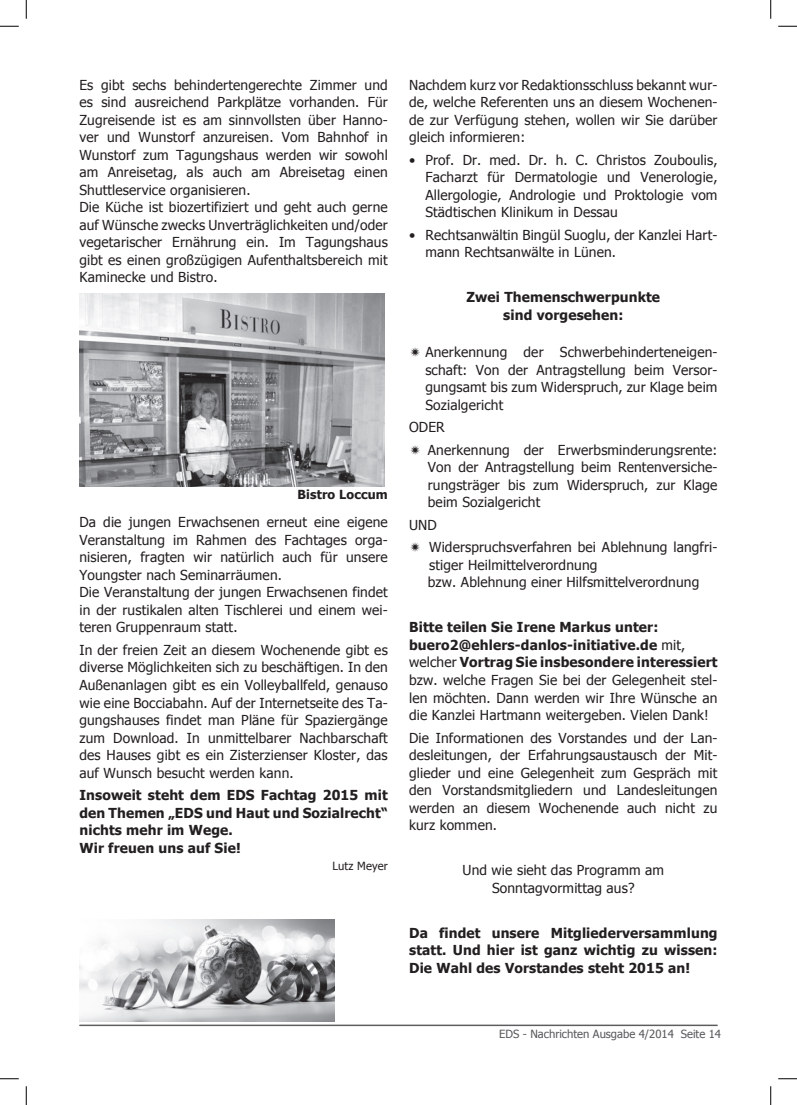
<style>
.page{position:relative;width:797px;height:1105px;background:#fff}
.page>*{position:absolute;margin:0;border:0;box-sizing:border-box;transform-origin:0 0}
.t1{font:13.75px/17.5px "Tahoma";letter-spacing:.01em;color:#231f20}
.t2{font:700 13.75px/17.5px "Tahoma";letter-spacing:.01em;color:#231f20}
.t3{font:700 12.5px "Tahoma";color:#231f20}
.t4{font:11.25px "Tahoma";color:#57585a}
.t5{font:11.25px "Tahoma";letter-spacing:.01em;color:#231f20}
.s1{font-weight:700}
</style>
<div class="page">
<hr style="left:79px;top:1025px;width:638px;height:1px;background:#57585a">
<img style="left:79px;top:293px;width:305px;height:193px">
<img style="left:79px;top:919px;width:255px;height:102px">
<svg style="left:0;top:25px;width:19px;height:2px"></svg>
<svg style="left:778px;top:25px;width:19px;height:2px"></svg>
<svg style="left:0;top:1078px;width:19px;height:1px"></svg>
<svg style="left:778px;top:1078px;width:19px;height:1px"></svg>
<svg style="left:25px;top:0;width:2px;height:19px"></svg>
<svg style="left:25px;top:1086px;width:2px;height:19px"></svg>
<svg style="left:770px;top:0;width:1px;height:19px"></svg>
<svg style="left:770px;top:1086px;width:1px;height:19px"></svg>
<p class="t1" style="left:79px;top:76px;width:310px">Es gibt sechs behindertengerechte Zimmer und es sind ausreichend Parkplätze vorhanden. Für Zugreisende ist es am sinnvollsten über Hanno&shy;ver und Wunstorf anzureisen. Vom Bahnhof in Wunstorf zum Tagungshaus werden wir sowohl am Anreisetag, als auch am Abreisetag einen Shuttleservice organisieren.<br>Die Küche ist biozertifiziert und geht auch gerne auf Wünsche zwecks Unverträglichkeiten und/oder vegetarischer Ernährung ein. Im Tagungshaus gibt es einen großzügigen Aufenthaltsbereich mit Kaminecke und Bistro.</p>
<p class="t3" style="left:297px;top:486px;width:92px">Bistro Loccum</p>
<p class="t1" style="left:79px;top:513px;width:310px">Da die jungen Erwachsenen erneut eine eigene Veranstaltung im Rahmen des Fachtages orga&shy;nisieren, fragten wir natürlich auch für unsere Youngster nach Seminarräumen.<br>Die Veranstaltung der jungen Erwachsenen findet in der rustikalen alten Tischlerei und einem wei&shy;teren Gruppenraum statt.</p>
<p class="t1" style="left:79px;top:641px;width:310px;text-align:justify">In der freien Zeit an diesem Wochenende gibt es diverse Möglichkeiten sich zu beschäftigen. In den Außenanlagen gibt es ein Volleyballfeld, genauso wie eine Bocciabahn. Auf der Internetseite des Ta&shy;gungshauses findet man Pläne für Spaziergänge zum Download. In unmittelbarer Nachbarschaft des Hauses gibt es ein Zisterzienser Kloster, das auf Wunsch besucht werden kann.</p>
<p class="t2" style="left:79px;top:785px;width:158px">Insoweit steht dem EDS</p>
<p class="t2" style="left:261px;top:785px;width:128px">Fachtag 2015 mit</p>
<p class="t2" style="left:79px;top:803px;width:106px">den Themen „EDS</p>
<p class="t2" style="left:79px;top:803px;width:310px;text-indent:127px">und Haut und Sozialrecht“ nichts mehr im Wege.<br>Wir freuen uns auf Sie!</p>
<p class="t5" style="left:332px;top:858px;width:57px">Lutz Meyer</p>
<p class="t1" style="left:409px;top:76px;width:310px;text-align:justify">Nachdem kurz vor Redaktionsschluss bekannt wur&shy;de, welche Referenten uns an diesem Wochenen&shy;de zur Verfügung stehen, wollen wir Sie darüber gleich informieren:</p>
<p class="t1" style="left:425px;top:151px;width:293px;text-align:justify;text-indent:-16px">• Prof. Dr. med. Dr. h. C. Christos Zouboulis, Facharzt für Dermatologie und Venerologie, Allergologie, Andrologie und Proktologie vom Städtischen Klinikum in Dessau</p>
<p class="t1" style="left:425px;top:226px;width:294px;text-indent:-16px">• Rechtsanwältin Bingül Suoglu, der Kanzlei Hart&shy;mann Rechtsanwälte in Lünen.</p>
<p class="t2" style="left:466px;top:288px;width:195px;text-align:center">Zwei Themenschwerpunkte sind vorgesehen:</p>
<p class="t1" style="left:425px;top:343px;width:294px;text-align:justify">Anerkennung der Schwerbehinderteneigen&shy;schaft: Von der Antragstellung beim Versor&shy;gungsamt bis zum Widerspruch, zur Klage beim Sozialgericht</p>
<p class="t1" style="left:428px;top:416px;width:291px;line-height:22.5px;text-indent:-19px">ODER<br>Anerkennung der Erwerbsminderungsrente:</p>
<p class="t1" style="left:428px;top:458px;width:291px;text-align:justify">Von der Antragstellung beim Rentenversiche&shy;rungsträger bis zum Widerspruch, zur Klage beim Sozialgericht</p>
<p class="t1" style="left:429px;top:513px;width:290px;line-height:22.5px;text-indent:-20px">UND<br>Widerspruchsverfahren bei Ablehnung langfri-</p>
<p class="t1" style="left:428px;top:556px;width:273px">stiger Heilmittelverordnung<br>bzw. Ablehnung einer Hilfsmittelverordnung</p>
<p class="t1" style="left:409px;top:618px;width:310px"><span class="s1">Bitte teilen Sie Irene Markus unter: buero2@ehlers-danlos-initiative.de</span> mit, welcher <span class="s1">Vortrag Sie insbesondere interessiert </span>bzw. welche Fragen Sie bei der Gelegenheit stel&shy;len möchten. Dann werden wir Ihre Wünsche an die Kanzlei Hartmann weitergeben. Vielen Dank!</p>
<p class="t1" style="left:409px;top:728px;width:310px;text-align:justify">Die Informationen des Vorstandes und der Lan&shy;desleitungen, der Erfahrungsaustausch der Mit&shy;glieder und eine Gelegenheit zum Gespräch mit den Vorstandsmitgliedern und Landesleitungen werden an diesem Wochenende auch nicht zu kurz kommen.</p>
<p class="t1" style="left:462px;top:861px;width:203px;text-align:center">Und wie sieht das Programm am<br>Sonntagvormittag aus?</p>
<p class="t2" style="left:409px;top:923px;width:310px;text-align:justify">Da findet unsere Mitgliederversammlung statt. Und hier ist ganz wichtig zu wissen:<br>Die Wahl des Vorstandes steht 2015 an!</p>
<p class="t4" style="left:499px;top:1026px;width:223px">EDS - Nachrichten Ausgabe 4/2014 Seite 14</p>
</div>
